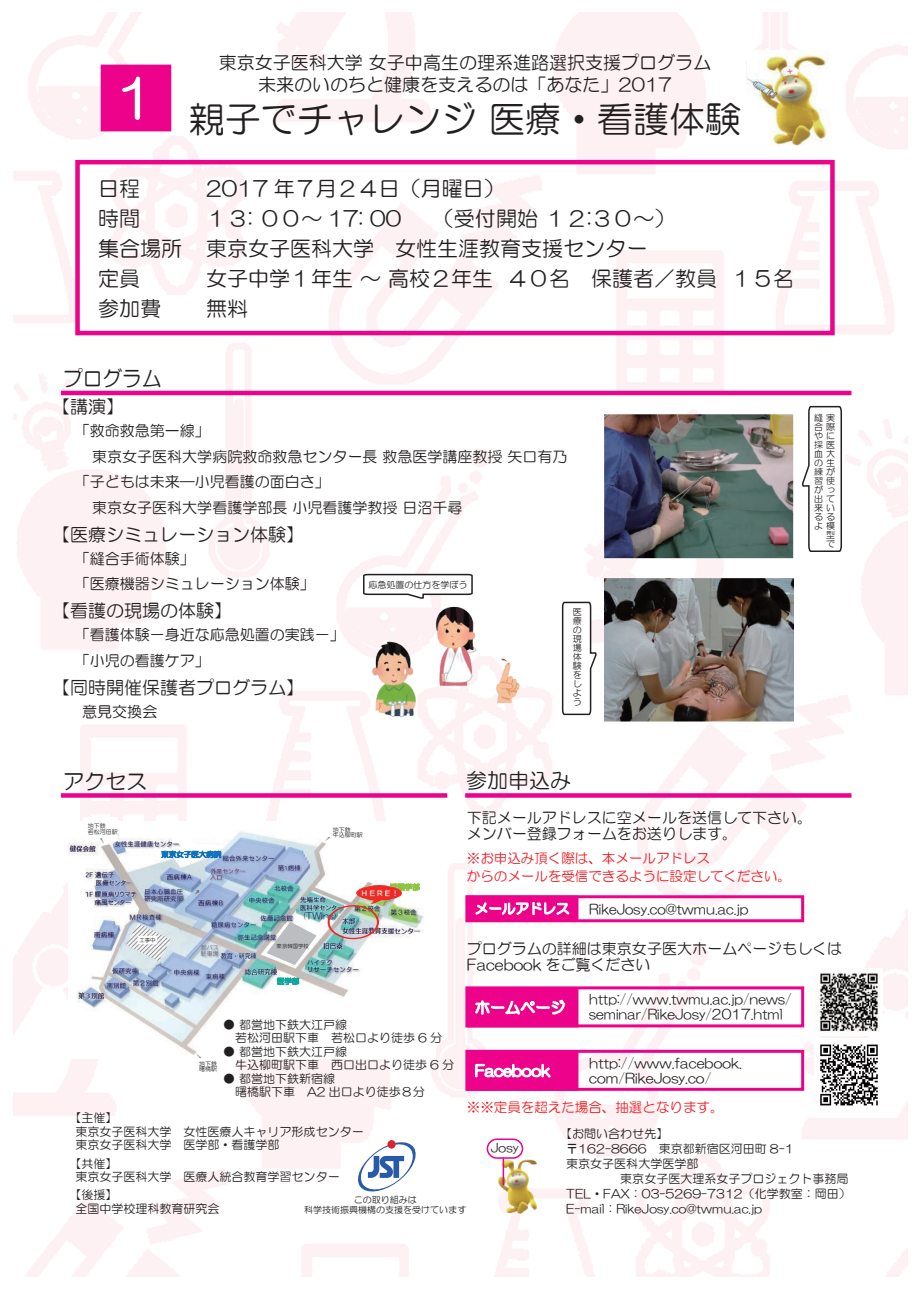
<style>
.page{position:relative;width:919px;height:1289px;background:#fff}
.page>*{position:absolute;margin:0;border:0;box-sizing:border-box;transform-origin:0 0}
.t1{font:36px "HG Maru Gothic MPRO";color:#231f20}
.t2{font:21px/30px "HG Maru Gothic MPRO";color:#231f20}
.t3{font:21px "HG Maru Gothic MPRO";color:#231f20;scale:.94 1}
.t4{font:18px "HG Maru Gothic MPRO";color:#231f20}
.t5{font:15px/16.5px "HG Maru Gothic MPRO";color:#231f20}
.t6{font:13.5px/15px "HG Maru Gothic MPRO";color:#231f20}
.t7{font:13.5px/18px "HG Maru Gothic MPRO";color:#ee1d23}
.t8{font:12px/13.5px "HG Maru Gothic MPRO";color:#231f20}
.t9{font:9px/9px "HG Maru Gothic MPRO";color:#231f20;text-align:center}
.t10{font:9px "HG Maru Gothic MPRO";color:#252161}
.t11{font:6px/5.4px "HG Maru Gothic MPRO";color:#231f20}
.t12{font:5.4px "HG Maru Gothic MPRO";color:#231f20}
</style>
<div class="page">
<img style="left:14px;top:13px;width:893px;height:1263px">
<svg style="left:800px;top:405px;width:42px;height:147px"></svg>
<img style="left:604px;top:579px;width:189px;height:142px">
<img style="left:604px;top:415px;width:189px;height:143px">
<div style="left:101px;top:65px;width:70px;height:66px;background:#ed028c"></div>
<svg style="left:122px;top:76px;width:19px;height:44px"></svg>
<div style="left:75px;top:160px;width:759px;height:175px;border:4px solid #ed028c"></div>
<svg style="left:354px;top:1139px;width:65px;height:55px"></svg>
<img style="left:814px;top:1038px;width:69px;height:73px">
<svg style="left:465px;top:793px;width:386px;height:4px;background:#ed0f91"></svg>
<div style="left:465px;top:895px;width:339px;height:27px;border:3px solid #ed028c"></div>
<div style="left:466px;top:895px;width:112px;height:26px;background:#ed028c;border:3px solid #ed028c"></div>
<svg style="left:474px;top:896px;width:95px;height:20px"></svg>
<div style="left:465px;top:1049px;width:339px;height:41px;border:3px solid #ed028c"></div>
<div style="left:466px;top:1050px;width:112px;height:40px;background:#ed028c"></div>
<svg style="left:475px;top:1063px;width:76px;height:15px"></svg>
<div style="left:465px;top:986px;width:339px;height:41px;border:3px solid #ed028c"></div>
<div style="left:466px;top:987px;width:112px;height:40px;background:#ed028c"></div>
<svg style="left:475px;top:999px;width:90px;height:16px"></svg>
<img style="left:815px;top:968px;width:67px;height:67px">
<img style="left:68px;top:821px;width:367px;height:237px">
<div style="left:138px;top:935px;width:19px;height:9px;background:#fff;border:2px solid #fff"></div>
<svg style="left:277px;top:977px;width:22px;height:7px"></svg>
<div style="left:83px;top:817px;width:35px;height:23px;background:#fff"></div>
<div style="left:100px;top:835px;width:7px;height:9px;background:#fff"></div>
<svg style="left:266px;top:921px;width:50px;height:44px"></svg>
<svg style="left:161px;top:842px;width:64px;height:16px"></svg>
<svg style="left:375px;top:873px;width:44px;height:24px"></svg>
<img style="left:327px;top:905px;width:52px;height:34px">
<img style="left:356px;top:885px;width:45px;height:18px">
<hr style="left:61px;top:391px;width:790px;height:4px;background:#ed028c">
<svg style="left:61px;top:793px;width:386px;height:4px;background:#ed0f91"></svg>
<img style="left:747px;top:50px;width:84px;height:95px">
<img style="left:496px;top:1152px;width:45px;height:63px">
<hr style="left:502px;top:1158px;width:2px;height:26px;background:#ed028c">
<div style="left:486px;top:1138px;width:37px;height:20px;border:2px solid #ed028c;border-radius:9px"></div>
<img style="left:365px;top:640px;width:58px;height:78px">
<img style="left:421px;top:604px;width:72px;height:85px">
<img style="left:488px;top:657px;width:37px;height:46px">
<svg style="left:561px;top:601px;width:37px;height:115px"></svg>
<svg style="left:362px;top:573px;width:111px;height:27px"></svg>
<svg style="left:326px;top:836px;width:4px;height:5px"></svg>
<svg style="left:197px;top:1054px;width:4px;height:5px"></svg>
<h3 class="t4" style="left:219px;top:54px;width:493px">東京女子医科大学 女子中高生の理系進路選択支援プログラム</h3>
<h3 class="t4" style="left:258px;top:75px;width:415px">未来のいのちと健康を支えるのは「あなた」2017</h3>
<h1 class="t1" style="left:110px;top:101px;width:633px"><sup>１</sup> 親子でチャレンジ 医療・看護体験</h1>
<h2 class="t2" style="left:98px;top:173px;width:43px">日程</h2>
<h2 class="t2" style="left:206px;top:173px;width:300px">2017 年７月２４日（月曜日）</h2>
<h2 class="t2" style="left:98px;top:203px;width:43px">時間</h2>
<h2 class="t2" style="left:98px;top:203px;width:579px;text-indent:108px">１３: ００～ 17: 00　　（受付開始 １２:３０～）集合場所 東京女子医科大学　女性生涯教育支援センター<br>定員</h2>
<h2 class="t2" style="left:206px;top:263px;width:589px">女子中学１年生 ～ 高校２年生 ４０名　保護者／教員 １５名</h2>
<h2 class="t2" style="left:98px;top:293px;width:64px">参加費</h2>
<h2 class="t2" style="left:206px;top:293px;width:43px">無料</h2>
<h2 class="t3" style="left:63px;top:368px;width:106px">プログラム</h2>
<h3 class="t4" style="left:52px;top:398px;width:73px">【講演】</h3>
<p class="t5" style="left:75px;top:422px;width:136px">「救命救急第一線」</p>
<p class="t5" style="left:92px;top:448px;width:476px">東京女子医科大学病院救命救急センター長 救急医学講座教授 矢口有乃</p>
<p class="t5" style="left:75px;top:473px;width:256px">「子どもは未来—小児看護の面白さ」</p>
<p class="t5" style="left:92px;top:499px;width:371px">東京女子医科大学看護学部長 小児看護学教授 日沼千尋</p>
<h3 class="t4" style="left:52px;top:525px;width:253px">【医療シミュレーション体験】</h3>
<p class="t5" style="left:75px;top:545px;width:241px;line-height:25.5px">「縫合手術体験」<br>「医療機器シミュレーション体験」</p>
<h3 class="t4" style="left:52px;top:602px;width:181px">【看護の現場の体験】</h3>
<p class="t5" style="left:75px;top:622px;width:271px;line-height:25.5px">「看護体験－身近な応急処置の実践－」「小児の看護ケア」</p>
<h3 class="t4" style="left:52px;top:678px;width:253px">【同時開催保護者プログラム】</h3>
<p class="t5" style="left:82px;top:703px;width:76px">意見交換会</p>
<p class="t9" style="left:368px;top:580px;width:100px">応急処置の仕方を学ぼう</p>
<p class="t9" style="left:572px;top:607px;width:10px;text-align:justify">医療の現場体験をしよう</p>
<p class="t9" style="left:814px;top:413px;width:22px;text-align:right">縫実合際やに採医血大の生練が習使がっ出て来いるるよ模型<br>で</p>
<h2 class="t2" style="left:63px;top:766px;width:85px">アクセス</h2>
<p class="t11" style="left:88px;top:823px;width:31px">地下鉄<br>若松河田駅</p>
<p class="t11" style="left:333px;top:826px;width:31px">地下鉄<br>牛込柳町駅</p>
<p class="t10" style="left:303px;top:911px;width:36px">(TWIns)</p>
<h2 class="t2" style="left:466px;top:765px;width:106px">参加申込み</h2>
<p class="t5" style="left:467px;top:809px;width:346px">下記メールアドレスに空メールを送信して下さい。メンバー登録フォームをお送りします。</p>
<p class="t7" style="left:467px;top:849px;width:325px">※お申込み頂く際は、本メールアドレス<br>からのメールを受信できるように設定してください。</p>
<p class="t6" style="left:589px;top:901px;width:161px">RikeJosy.co@twmu.ac.jp</p>
<p class="t12" style="left:139px;top:937px;width:18px">工事中</p>
<p class="t12" style="left:276px;top:943px;width:34px">東京韓国学校</p>
<p class="t8" style="left:223px;top:1017px;width:220px">● 都営地下鉄大江戸線<br>　若松河田駅下車　若松口より徒歩 6 分</p>
<p class="t8" style="left:223px;top:1044px;width:232px">● 都営地下鉄大江戸線　<br>　牛込柳町駅下車　西口出口より徒歩 6 分</p>
<p class="t8" style="left:223px;top:1071px;width:203px">● 都営地下鉄新宿線　<br>　曙橋駅下車　A2 出口より徒歩８分</p>
<p class="t11" style="left:199px;top:1060px;width:19px">地下鉄曙橋駅</p>
<p class="t5" style="left:467px;top:940px;width:376px">プログラムの詳細は東京女子医大ホームページもしくは<br>Facebook をご覧ください</p>
<p class="t6" style="left:589px;top:991px;width:204px">http://www.twmu.ac.jp/news/ seminar/RikeJosy/2017.html</p>
<p class="t6" style="left:589px;top:1055px;width:154px">http://www.facebook. com/RikeJosy.co/</p>
<p class="t7" style="left:467px;top:1098px;width:258px">※※定員を超えた場合、抽選となります。</p>
<p class="t8" style="left:75px;top:1111px;width:289px;text-indent:-6px">【主催】<br>東京女子医科大学　女性医療人キャリア形成センター東京女子医科大学　医学部・看護学部</p>
<p class="t8" style="left:75px;top:1188px;width:145px;text-indent:-6px">【後援】<br>全国中学校理科教育研究会</p>
<p class="t8" style="left:560px;top:1126px;width:109px">【お問い合わせ先】</p>
<p class="t8" style="left:566px;top:1141px;width:229px">〒162-8666　東京都新宿区河田町 8-1</p>
<p class="t8" style="left:566px;top:1156px;width:145px">東京女子医科大学医学部　</p>
<p class="t8" style="left:620px;top:1171px;width:229px">東京女子医大理系女子プロジェクト事務局</p>
<p class="t8" style="left:566px;top:1186px;width:286px">TEL・FAX：03-5269-7312（化学教室：岡田）</p>
<p class="t8" style="left:566px;top:1201px;width:197px">E-mail：RikeJosy.co@twmu.ac.jp</p>
<p class="t8" style="left:491px;top:1141px;width:29px">Josy</p>
<p class="t8" style="left:75px;top:1156px;width:265px;text-indent:-6px">【共催】<br>東京女子医科大学　医療人統合教育学習センター</p>
<p class="t9" style="left:304px;top:1194px;width:163px;line-height:9.8px">この取り組みは<br>科学技術振興機構の支援を受けています</p>
</div>
